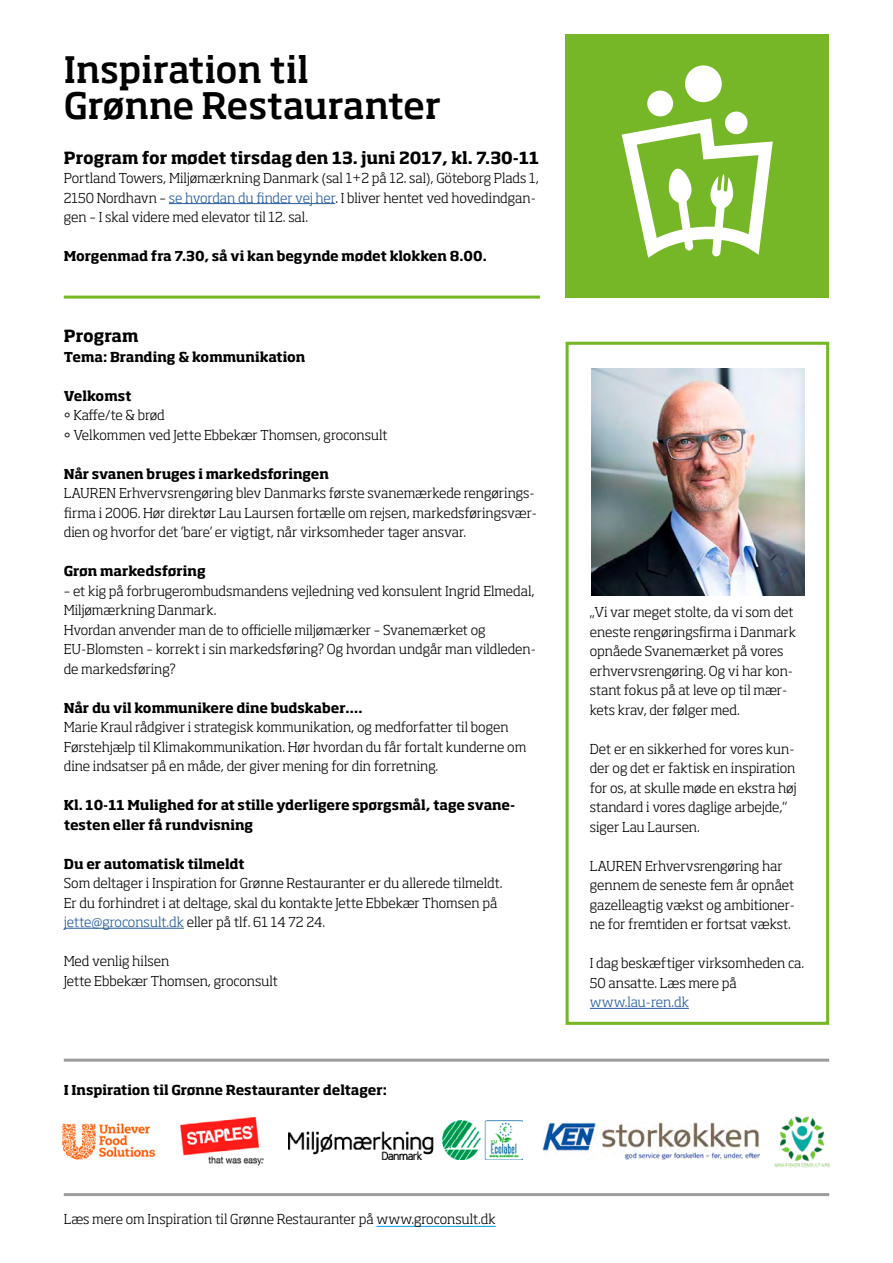
<style>
.page{position:relative;width:893px;height:1263px;background:#fff}
.page>*{position:absolute;margin:0;border:0;box-sizing:border-box;transform-origin:0 0}
.t1{font:500 36px/36px "Soho Std";letter-spacing:-.01em;color:#000}
.t2{font:700 16.5px "Soho Std";color:#000}
.t3{font:300 13.5px/19.5px "Soho Std";letter-spacing:-.005em;color:#000}
.t4{font:700 13.5px/19.5px "Soho Std";letter-spacing:-.005em;color:#000}
.t5{font:300 13.5px "Soho Std";letter-spacing:-.025em;color:#000}
.t6{font:300 13.5px "Soho Std";color:#22599b}
.s1{color:#22599b}
</style>
<div class="page">
<div style="left:566px;top:34px;width:263px;height:264px;background:#75b726"></div>
<div style="left:566px;top:342px;width:263px;height:683px;border:3px solid #75b726"></div>
<hr style="left:169px;top:203px;width:166px;height:1px;background:#22599b">
<hr style="left:64px;top:296px;width:476px;height:3px;background:#75b726">
<hr style="left:64px;top:928px;width:120px;height:1px;background:#22599b">
<hr style="left:590px;top:1008px;width:99px;height:1px;background:#22599b">
<hr style="left:376px;top:1226px;width:120px;height:1px;background:#009ee3">
<img style="left:61px;top:1123px;width:95px;height:37px">
<img style="left:180px;top:1116px;width:84px;height:50px">
<img style="left:542px;top:1123px;width:217px;height:36px">
<img style="left:288px;top:1121px;width:235px;height:38px">
<img style="left:774px;top:1116px;width:56px;height:51px">
<svg style="left:622px;top:118px;width:151px;height:140px"></svg>
<div style="left:647px;top:91px;width:26px;height:25px;background:#fff;border-radius:50%"></div>
<div style="left:685px;top:65px;width:37px;height:37px;background:#fff;border-radius:50%"></div>
<div style="left:725px;top:112px;width:23px;height:22px;background:#fff;border-radius:50%"></div>
<hr style="left:64px;top:1059px;width:765px;height:3px;background:#9c9c9d">
<hr style="left:64px;top:1193px;width:765px;height:3px;background:#9c9c9d">
<img style="left:591px;top:369px;width:214px;height:227px">
<h1 class="t1" style="left:64px;top:50px;width:379px">Inspiration til<br>Grønne Restauranter</h1>
<p class="t2" style="left:64px;top:147px;width:477px">Program for mødet tirsdag den 13. juni 2017, kl. 7.30-11</p>
<p class="t3" style="left:64px;top:168px;width:477px">Portland Towers, Miljømærkning Danmark (sal 1+2 på 12. sal), Göteborg Plads 1,<br>2150 Nordhavn – <span class="s1">se hvordan du finder vej her</span>. I bliver hentet ved hovedindgan&shy;gen – I skal videre med elevator til 12. sal.</p>
<p class="t4" style="left:64px;top:246px;width:425px">Morgenmad fra 7.30, så vi kan begynde mødet klokken 8.00.</p>
<p class="t2" style="left:64px;top:325px;width:76px">Program</p>
<p class="t4" style="left:64px;top:346px;width:243px">Tema: Branding &amp; kommunikation</p>
<p class="t4" style="left:64px;top:385px;width:69px">Velkomst</p>
<p class="t5" style="left:64px;top:407px;width:103px">• Kaffe/te &amp; brød</p>
<p class="t3" style="left:64px;top:425px;width:325px">• Velkommen ved Jette Ebbekær Thomsen, groconsult</p>
<p class="t4" style="left:64px;top:463px;width:267px">Når svanen bruges i markedsføringen</p>
<p class="t3" style="left:64px;top:483px;width:475px">LAUREN Erhvervsrengøring blev Danmarks første svanemærkede rengørings&shy;firma i 2006. Hør direktør Lau Laursen fortælle om rejsen, markedsføringsvær&shy;dien og hvorfor det ’bare’ er vigtigt, når virksomheder tager ansvar.</p>
<p class="t4" style="left:64px;top:561px;width:143px">Grøn markedsføring</p>
<p class="t3" style="left:64px;top:581px;width:474px">– et kig på forbrugerombudsmandens vejledning ved konsulent Ingrid Elmedal, Miljømærkning Danmark.<br>Hvordan anvender man de to officielle miljømærker – Svanemærket og EU-Blomsten – korrekt i sin markedsføring? Og hvordan undgår man vildleden&shy;de markedsføring?</p>
<p class="t4" style="left:64px;top:697px;width:300px">Når du vil kommunikere dine budskaber….</p>
<p class="t3" style="left:64px;top:717px;width:464px">Marie Kraul rådgiver i strategisk kommunikation, og medforfatter til bogen<br>Førstehjælp til Klimakommunikation. Hør hvordan du får fortalt kunderne om dine indsatser på en måde, der giver mening for din forretning.</p>
<p class="t4" style="left:64px;top:795px;width:451px">Kl. 10-11 Mulighed for at stille yderligere spørgsmål, tage svane&shy;testen eller få rundvisning</p>
<p class="t4" style="left:64px;top:853px;width:182px">Du er automatisk tilmeldt</p>
<p class="t3" style="left:64px;top:873px;width:440px">Som deltager i Inspiration for Grønne Restauranter er du allerede tilmeldt.<br>Er du forhindret i at deltage, skal du kontakte Jette Ebbekær Thomsen på <span class="s1">jette@groconsult.dk</span> eller på tlf. 61 14 72 24.</p>
<p class="t3" style="left:64px;top:951px;width:216px">Med venlig hilsen<br>Jette Ebbekær Thomsen, groconsult</p>
<p class="t4" style="left:64px;top:1079px;width:325px">I Inspiration til Grønne Restauranter deltager:</p>
<p class="t3" style="left:64px;top:1209px;width:433px">Læs mere om Inspiration til Grønne Restauranter på www.groconsult.dk</p>
<p class="t3" style="left:590px;top:602px;width:208px">„Vi var meget stolte, da vi som det eneste rengøringsfirma i Danmark opnåede Svanemærket på vores erhvervsrengøring. Og vi har kon&shy;stant fokus på at leve op til mær&shy;kets krav, der følger med.</p>
<p class="t3" style="left:590px;top:739px;width:208px">Det er en sikkerhed for vores kun&shy;der og det er faktisk en inspiration for os, at skulle møde en ekstra høj standard i vores daglige arbejde,“ siger Lau Laursen.</p>
<p class="t3" style="left:590px;top:856px;width:207px">LAUREN Erhvervsrengøring har gennem de seneste fem år opnået gazelleagtig vækst og ambitioner&shy;ne for fremtiden er fortsat vækst.</p>
<p class="t3" style="left:590px;top:953px;width:216px">I dag beskæftiger virksomheden ca.<br>50 ansatte. Læs mere på</p>
<p class="t6" style="left:590px;top:994px;width:100px">www.lau-ren.dk</p>
</div>
